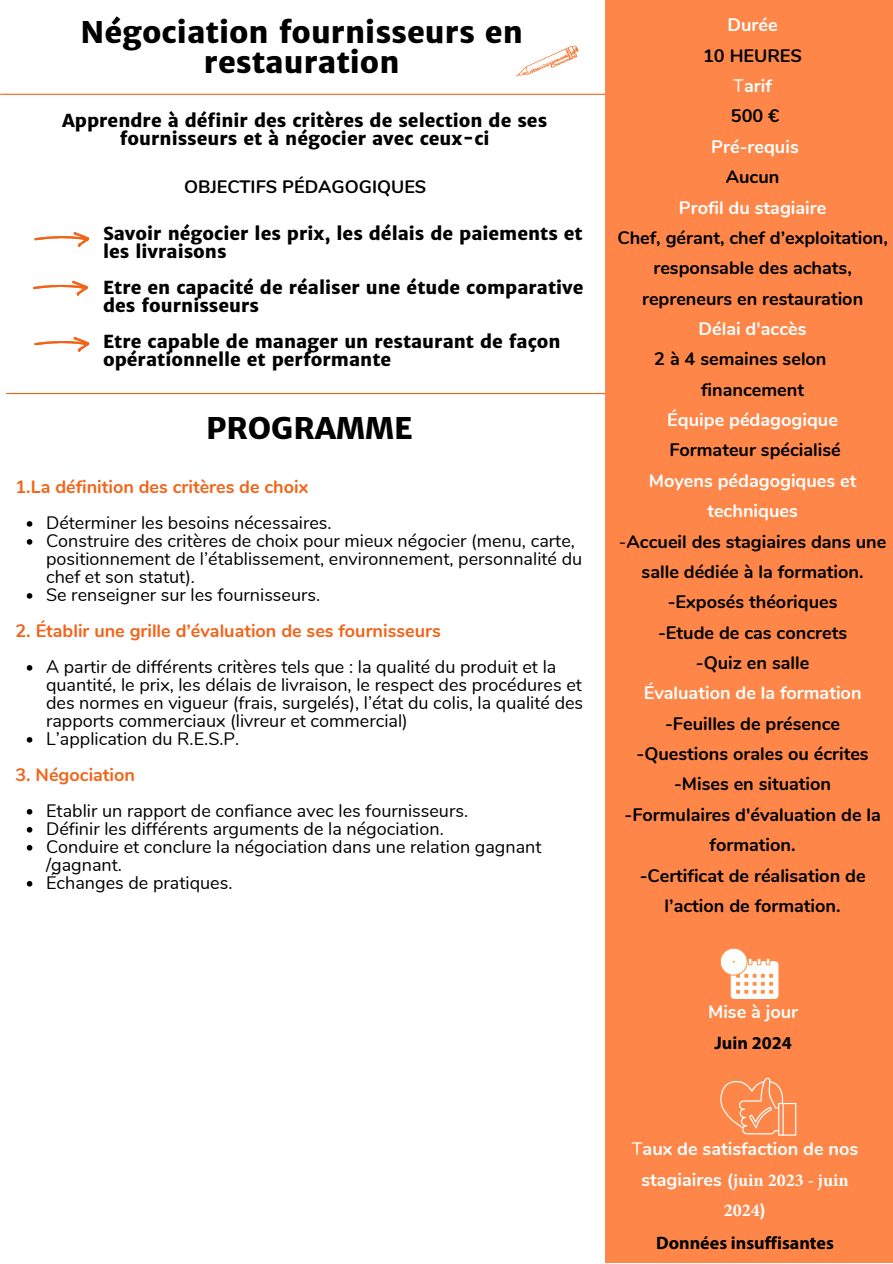
<style>
.page{position:relative;width:893px;height:1264px;background:#fff}
.page>*{position:absolute;margin:0;border:0;box-sizing:border-box;transform-origin:0 0}
.t1{font:800 30px/29.2px "Merriweather Sans";color:#000;text-align:center}
.t2{font:18px/18px "Nunito";color:#000}
.t3{font:700 18px/30.3px "Nunito";color:#000;text-align:center}
.t4{font:800 18px/18px "Merriweather Sans";color:#000}
.t5{font:700 18px/30.3px "Nunito";color:#fff;text-align:center}
.t6{font:700 18px "Nunito";color:#f26419}
.t7{font:700 18px "Myriad Pro";color:#000}
.s1{font-weight:400}
.s2{font-family:"Myriad Pro";color:#000}
.s3{font-family:"Minion Pro"}
</style>
<div class="page">
<hr style="left:1px;top:94px;width:891px;height:1px;background:#f26419">
<hr style="left:6px;top:393px;width:606px;height:1px;background:#f26419">
<div style="left:605px;top:0;width:287px;height:1262px;background:#fd8648"></div>
<svg style="left:516px;top:45px;width:62px;height:31px"></svg>
<svg style="left:34px;top:337px;width:55px;height:14px"></svg>
<svg style="left:33px;top:281px;width:55px;height:14px"></svg>
<svg style="left:34px;top:232px;width:55px;height:14px"></svg>
<svg style="left:720px;top:948px;width:58px;height:51px"></svg>
<svg style="left:720px;top:1077px;width:76px;height:58px"></svg>
<svg style="left:27px;top:521px;width:5px;height:5px"></svg>
<svg style="left:27px;top:539px;width:5px;height:5px"></svg>
<svg style="left:27px;top:593px;width:5px;height:5px"></svg>
<svg style="left:27px;top:665px;width:5px;height:5px"></svg>
<svg style="left:27px;top:737px;width:5px;height:5px"></svg>
<svg style="left:27px;top:809px;width:5px;height:5px"></svg>
<svg style="left:27px;top:827px;width:5px;height:5px"></svg>
<svg style="left:27px;top:845px;width:5px;height:5px"></svg>
<svg style="left:27px;top:881px;width:5px;height:5px"></svg>
<p class="t1" style="left:80px;top:18px;width:444px">Négociation fournisseurs en restauration</p>
<p class="t4" style="left:62px;top:112px;width:486px;text-align:center">Apprendre à définir des critères de selection de ses fournisseurs et à négocier avec ceux-ci</p>
<p class="t3" style="left:184px;top:172px;width:244px">OBJECTIFS PÉDAGOGIQUES</p>
<p class="t4" style="left:103px;top:225px;width:481px">Savoir négocier les prix, les délais de paiements et les livraisons</p>
<p class="t4" style="left:103px;top:279px;width:482px">Etre en capacité de réaliser une étude comparative des fournisseurs</p>
<p class="t4" style="left:103px;top:333px;width:459px">Etre capable de manager un restaurant de façon opérationnelle et performante</p>
<p class="t1" style="left:206px;top:413px;width:208px">PROGRAMME</p>
<p class="t6" style="left:16px;top:475px;width:294px">1.La définition des critères de choix</p>
<p class="t2" style="left:46px;top:514px;width:287px">Déterminer les besoins nécessaires.</p>
<p class="t2" style="left:46px;top:532px;width:537px">Construire des critères de choix pour mieux négocier (menu, carte, positionnement de l’établissement, environnement, personnalité du chef et son statut).</p>
<p class="t2" style="left:46px;top:586px;width:276px">Se renseigner sur les fournisseurs.</p>
<p class="t6" style="left:16px;top:618px;width:426px">2. Établir une grille d’évaluation de ses fournisseurs</p>
<p class="t2" style="left:46px;top:658px;width:538px">A partir de différents critères tels que : la qualité du produit et la quantité, le prix, les délais de livraison, le respect des procédures et des normes en vigueur (frais, surgelés), l’état du colis, la qualité des rapports commerciaux (livreur et commercial)</p>
<p class="t2" style="left:46px;top:730px;width:195px">L’application du R.E.S.P.</p>
<p class="t6" style="left:16px;top:762px;width:121px">3. Négociation</p>
<p class="t2" style="left:46px;top:802px;width:423px">Etablir un rapport de confiance avec les fournisseurs.</p>
<p class="t2" style="left:46px;top:820px;width:399px">Définir les différents arguments de la négociation.</p>
<p class="t2" style="left:46px;top:838px;width:497px">Conduire et conclure la négociation dans une relation gagnant /gagnant.</p>
<p class="t2" style="left:46px;top:873px;width:188px">Échanges de pratiques.</p>
<p class="t5" style="left:727px;top:10px;width:52px">Durée</p>
<p class="t3" style="left:703px;top:41px;width:100px">10 HEURES</p>
<p class="t5" style="left:733px;top:71px;width:40px"><span class="s1">T</span>arif</p>
<p class="t3" style="left:730px;top:101px;width:50px">500 €</p>
<p class="t5" style="left:711px;top:132px;width:89px">Pré-requis</p>
<p class="t3" style="left:725px;top:162px;width:55px">Aucun</p>
<p class="t5" style="left:678px;top:192px;width:149px">Profil du stagiaire</p>
<p class="t3" style="left:617px;top:223px;width:272px">Chef, gérant, chef d’exploitation, responsable des achats, repreneurs en restauration</p>
<p class="t5" style="left:698px;top:314px;width:109px">Délai d'accès</p>
<p class="t3" style="left:701px;top:344px;width:127px;text-align:left;text-indent:-47px">2 à 4 semaines selon financement</p>
<p class="t5" style="left:667px;top:405px;width:172px">Équipe pédagogique</p>
<p class="t3" style="left:669px;top:435px;width:173px">Formateur spécialisé</p>
<p class="t5" style="left:648px;top:465px;width:209px">Moyens pédagogiques et techniques</p>
<p class="t3" style="left:618px;top:526px;width:269px"><span class="s1">-</span>Accueil des stagiaires dans une salle dédiée à la formation.</p>
<p class="t3" style="left:667px;top:587px;width:171px">-Exposés théoriques</p>
<p class="t3" style="left:658px;top:617px;width:190px">-Etude de cas concrets</p>
<p class="t3" style="left:695px;top:648px;width:115px">-Quiz en salle</p>
<p class="t5" style="left:643px;top:678px;width:219px">Évaluation de la formation</p>
<p class="t3" style="left:665px;top:708px;width:177px">-Feuilles de présence</p>
<p class="t3" style="left:636px;top:739px;width:234px">-Questions orales ou écrites</p>
<p class="t3" style="left:674px;top:769px;width:159px">-Mises en situation</p>
<p class="t3" style="left:624px;top:799px;width:258px">-Formulaires d'évaluation de la formation.</p>
<p class="t3" style="left:639px;top:860px;width:227px">-Certificat de réalisation de l’action de formation.</p>
<p class="t5" style="left:708px;top:996px;width:91px;line-height:31.3px">Mise à jour<br><span class="s2">Juin 2024</span></p>
<p class="t5" style="left:631px;top:1134px;width:228px"><span class="s1">T</span>aux de satisfaction de nos stagiaires (<span class="s3">juin 2023 - juin<br>2024</span>)</p>
<p class="t7" style="left:656px;top:1231px;width:179px">Données insuffisantes</p>
</div>
